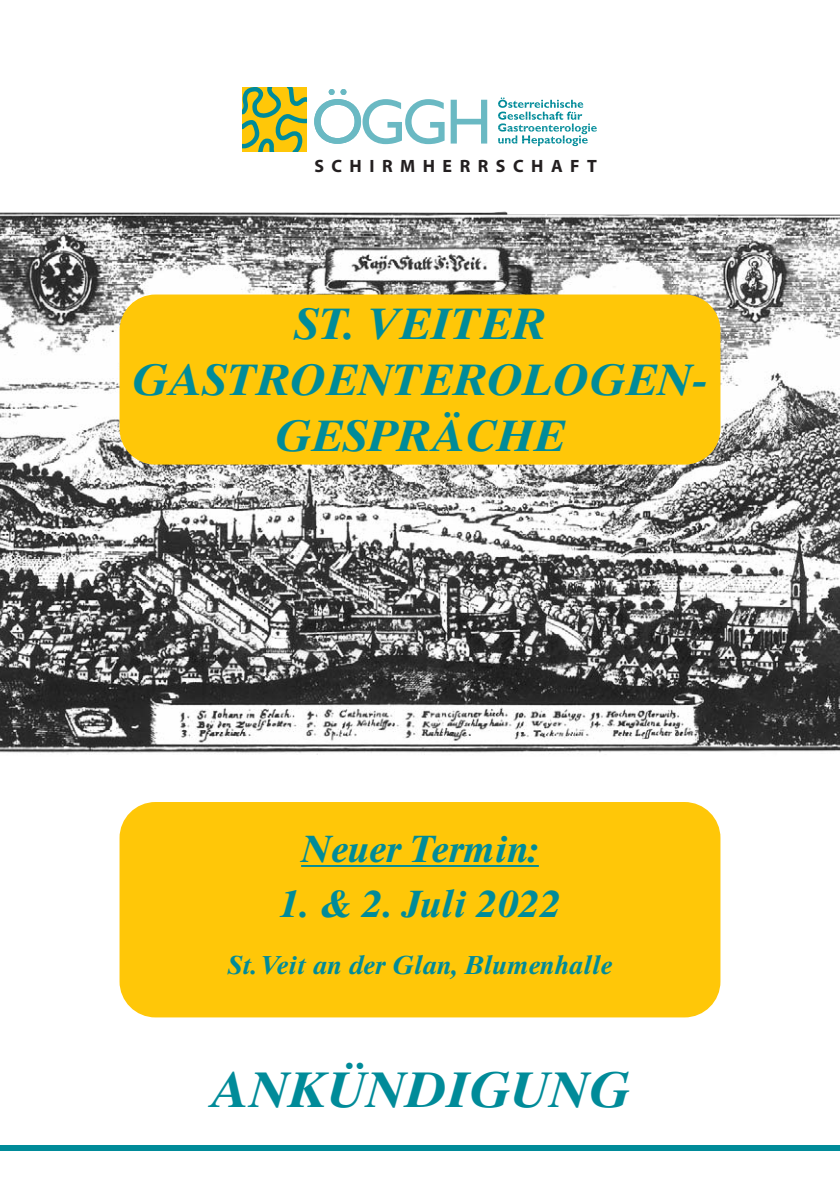
<style>
.page{position:relative;width:840px;height:1190px;background:#fff}
.page>*{position:absolute;margin:0;border:0;box-sizing:border-box;transform-origin:0 0}
.t1{font:italic 700 50px "Times Ten";color:#008b99}
.t2{font:italic 700 44px/56px "Times Ten";color:#008b99;text-align:center}
.t3{font:italic 700 38px "Times Ten";color:#008b99}
.t4{font:italic 700 26px "Times Ten";color:#008b99}
.t5{font:700 17.8px "Myriad";letter-spacing:.42em;color:#231f20}
</style>
<div class="page">
<img style="left:0;top:211px;width:840px;height:544px">
<svg style="left:243px;top:87px;width:64px;height:65px;background:#adb336"></svg>
<svg style="left:314px;top:89px;width:131px;height:55px"></svg>
<svg style="left:451px;top:100px;width:36px;height:44px"></svg>
<svg style="left:498px;top:98px;width:99px;height:48px"></svg>
<div style="left:120px;top:295px;width:600px;height:170px;background:#ffc708;border-radius:36px"></div>
<div style="left:120px;top:802px;width:600px;height:215px;background:#ffc708;border-radius:36px"></div>
<hr style="left:301px;top:865px;width:238px;height:2px;background:#008b99">
<div style="left:0;top:1145px;width:840px;height:6px;background:#008b99"></div>
<p class="t5" style="left:314px;top:160px;width:284px">SCHIRMHERRSCHAFT</p>
<p class="t2" style="left:131px;top:300px;width:579px">ST. VEITER<br>GASTROENTEROLOGEN-<br>GESPRÄCHE</p>
<p class="t3" style="left:301px;top:835px;width:239px">Neuer Termin:</p>
<p class="t3" style="left:279px;top:889px;width:284px">1. &amp; 2. Juli 2022</p>
<p class="t4" style="left:228px;top:955px;width:386px">St.Veit an der Glan, Blumenhalle</p>
<p class="t1" style="left:210px;top:1071px;width:421px">ANKÜNDIGUNG</p>
</div>
